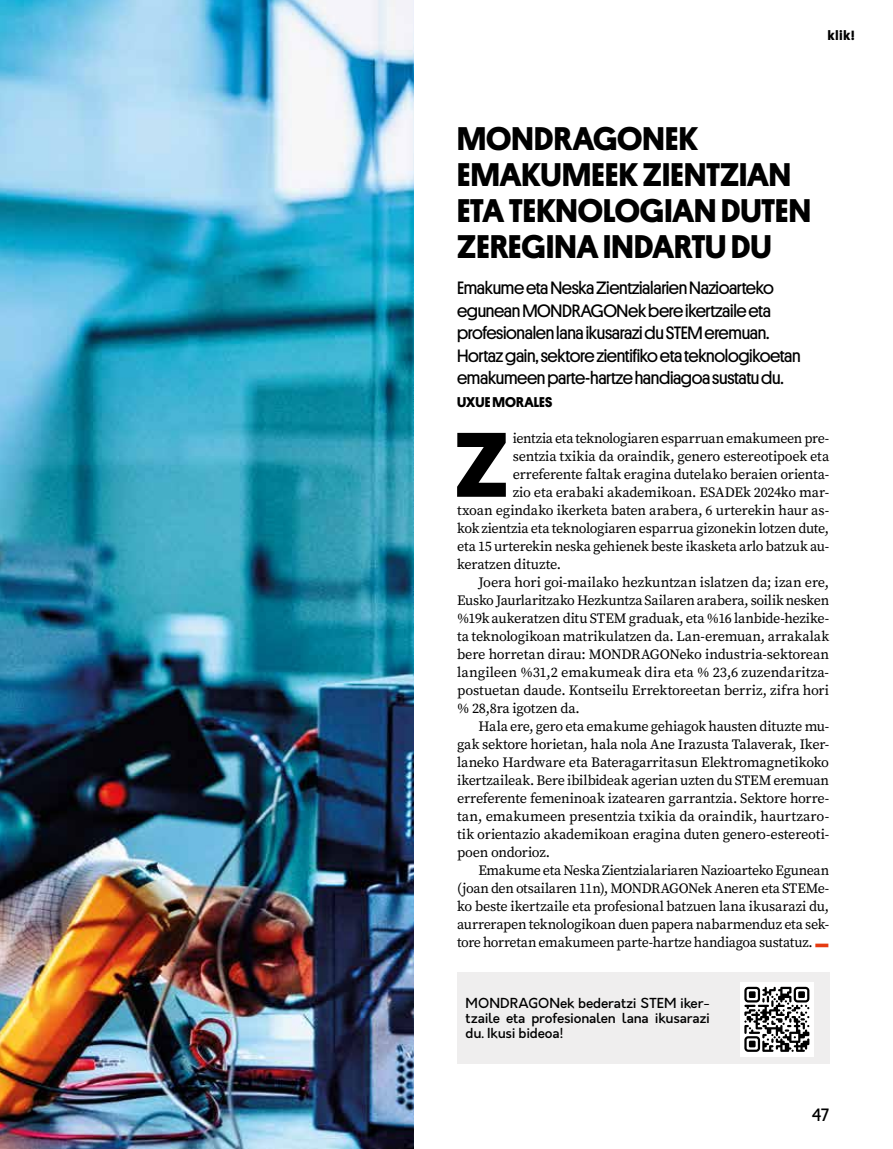
<style>
.page{position:relative;width:893px;height:1149px;background:#fff}
.page>*{position:absolute;margin:0;border:0;box-sizing:border-box;transform-origin:0 0}
.t1{font:700 92.25px "Platform";color:#000}
.t2{font:54px "Source Serif Pro";color:#e63b11;scale:.33 1}
.t3{font:700 33px/36px "Platform";color:#000}
.t4{font:18px/22.5px "Platform";letter-spacing:-.02em;color:#000}
.t5{font:14.25px "Source Serif Pro";letter-spacing:-.015em;color:#000}
.t6{font:14.25px "Source Serif Pro";letter-spacing:.005em;color:#000}
.t7{font:700 14.25px "Platform";letter-spacing:.005em;color:#000}
.t8{font:500 13.5px/15px "Orkney";letter-spacing:-.015em;color:#000;text-align:justify}
.t9{font:700 13.5px "Platform";color:#000}
</style>
<div class="page">
<img style="left:0;top:0;width:413px;height:1148px">
<div style="left:457px;top:972px;width:372px;height:91px;background:#efeeee"></div>
<svg style="left:740px;top:982px;width:74px;height:73px;background:#a6a6a6"></svg>
<svg style="left:744px;top:986px;width:65px;height:16px"></svg>
<p class="t9" style="left:828px;top:26px;width:29px">klik!</p>
<h3 class="t3" style="left:457px;top:118px;width:355px">MONDRAGONEK<br>EMAKUMEEK ZIENTZIAN<br>ETA TEKNOLOGIAN DUTEN<br>ZEREGINA INDARTU DU</h3>
<p class="t4" style="left:457px;top:275px;width:345px">Emakume eta Neska Zientzialarien Nazioarteko egunean MONDRAGONek bere ikertzaile eta profesionalen lana ikusarazi du STEM eremuan.<br>Hortaz gain, sektore zientifiko eta teknologikoetan emakumeen parte-hartze handiagoa sustatu du.</p>
<p class="t7" style="left:457px;top:391px;width:97px">UXUE MORALES</p>
<h1 class="t1" style="left:455px;top:397px;width:55px">Z</h1>
<p class="t5" style="left:513px;top:428px;width:318px">ientzia eta teknologiaren esparruan emakumeen pre-</p>
<p class="t5" style="left:513px;top:446px;width:318px">sentzia txikia da oraindik, genero estereotipoek eta</p>
<p class="t5" style="left:513px;top:464px;width:318px">erreferente faltak eragina dutelako beraien orienta-</p>
<p class="t5" style="left:513px;top:482px;width:318px">zio eta erabaki akademikoan. ESADEk 2024ko mar-</p>
<p class="t5" style="left:457px;top:500px;width:374px">txoan egindako ikerketa baten arabera, 6 urterekin haur as-</p>
<p class="t5" style="left:457px;top:518px;width:374px">kok zientzia eta teknologiaren esparrua gizonekin lotzen dute,</p>
<p class="t5" style="left:457px;top:536px;width:374px">eta 15 urterekin neska gehienek beste ikasketa arlo batzuk au-</p>
<p class="t5" style="left:457px;top:554px;width:106px">keratzen dituzte.</p>
<p class="t5" style="left:478px;top:572px;width:352px">Joera hori goi-mailako hezkuntzan islatzen da; izan ere,</p>
<p class="t5" style="left:457px;top:590px;width:374px">Eusko Jaurlaritzako Hezkuntza Sailaren arabera, soilik nesken</p>
<p class="t5" style="left:457px;top:608px;width:374px">%19k aukeratzen ditu STEM graduak, eta %16 lanbide-hezike-</p>
<p class="t5" style="left:457px;top:626px;width:374px">ta teknologikoan matrikulatzen da. Lan-eremuan, arrakalak</p>
<p class="t5" style="left:457px;top:644px;width:374px">bere horretan dirau: MONDRAGONeko industria-sektorean</p>
<p class="t6" style="left:457px;top:662px;width:373px">langileen %31,2 emakumeak dira eta % 23,6 zuzendaritza-</p>
<p class="t5" style="left:457px;top:680px;width:374px">postuetan daude. Kontseilu Errektoreetan berriz, zifra hori</p>
<p class="t5" style="left:457px;top:698px;width:124px">% 28,8ra igotzen da.</p>
<p class="t5" style="left:478px;top:716px;width:352px">Hala ere, gero eta emakume gehiagok hausten dituzte mu-</p>
<p class="t5" style="left:457px;top:734px;width:374px">gak sektore horietan, hala nola Ane Irazusta Talaverak, Iker-</p>
<p class="t5" style="left:457px;top:752px;width:374px">laneko Hardware eta Bateragarritasun Elektromagnetikoko</p>
<p class="t5" style="left:457px;top:770px;width:374px">ikertzaileak. Bere ibilbideak agerian uzten du STEM eremuan</p>
<p class="t5" style="left:457px;top:788px;width:374px">erreferente femeninoak izatearen garrantzia. Sektore horre-</p>
<p class="t5" style="left:457px;top:806px;width:374px">tan, emakumeen presentzia txikia da oraindik, haurtzaro-</p>
<p class="t5" style="left:457px;top:824px;width:374px">tik orientazio akademikoan eragina duten genero-estereoti-</p>
<p class="t5" style="left:457px;top:842px;width:95px">poen ondorioz.</p>
<p class="t5" style="left:478px;top:860px;width:352px">Emakume eta Neska Zientzialariaren Nazioarteko Egunean</p>
<p class="t5" style="left:457px;top:878px;width:374px">(joan den otsailaren 11n), MONDRAGONek Aneren eta STEMe-</p>
<p class="t5" style="left:457px;top:896px;width:374px">ko beste ikertzaile eta profesional batzuen lana ikusarazi du,</p>
<p class="t5" style="left:457px;top:914px;width:374px">aurrerapen teknologikoan duen papera nabarmenduz eta sek-</p>
<p class="t5" style="left:457px;top:932px;width:357px">tore horretan emakumeen parte-hartze handiagoa sustatuz.</p>
<h2 class="t2" style="left:815px;top:904px;width:45px">—</h2>
<p class="t8" style="left:466px;top:996px;width:246px">MONDRAGONek bederatzi STEM iker&shy;tzaile eta profesionalen lana ikusarazi du. Ikusi bideoa!</p>
<p class="t4" style="left:812px;top:1102px;width:19px">47</p>
</div>
